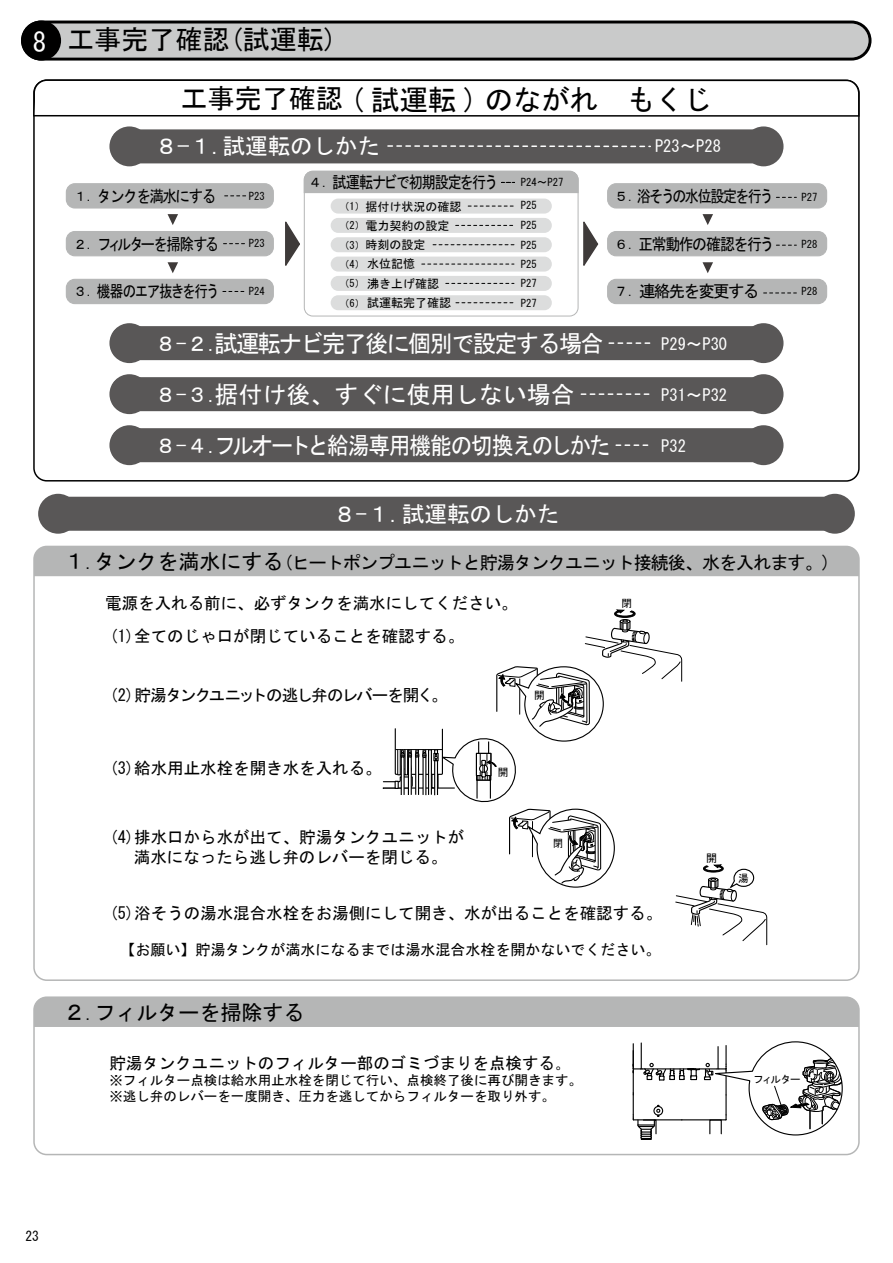
<style>
.page{position:relative;width:893px;height:1263px;background:#fff}
.page>*{position:absolute;margin:0;border:0;box-sizing:border-box;transform-origin:0 0}
.t1{font:28.5px "MS Gothic";letter-spacing:-.005em;color:#000}
.t2{font:27px "MS Gothic";color:#000}
.t3{font:24px "MS Gothic";letter-spacing:-.075em;color:#fff;scale:.9 1}
.t4{font:24px "MS Gothic";letter-spacing:-.075em;color:#fff}
.t5{font:24px "MS Gothic";color:#fff}
.t6{font:22.5px "MS Gothic";color:#fff}
.t7{font:21px "MS Gothic";color:#000}
.t8{font:18px "MS Gothic";letter-spacing:-.05em;color:#000}
.t9{font:16.5px/19.8px "MS Gothic";color:#000;text-align:center}
.t10{font:16.5px "MS Gothic";color:#fff}
.t11{font:16.5px "MS Gothic";letter-spacing:-.075em;color:#000}
.t12{font:16.5px "MS Gothic";letter-spacing:-.09em;color:#000;scale:.85 1}
.t13{font:16.5px "MS Gothic";letter-spacing:-.11em;color:#000;scale:.85 1}
.t14{font:16.5px "MS Gothic";letter-spacing:-.1em;color:#000;scale:.9 1}
.t15{font:16.5px "MS Gothic";letter-spacing:-.1em;color:#000;scale:.82 1}
.t16{font:16.5px "MS Gothic";letter-spacing:-.1em;color:#000;scale:.86 1}
.t17{font:16.5px "MS Gothic";letter-spacing:-.1em;color:#000;scale:.88 1}
.t18{font:16.5px "MS Gothic";letter-spacing:-.1em;color:#000}
.t19{font:15px "MS Gothic";color:#000}
.t20{font:13.5px/16.2px "MS Gothic";color:#000}
.t21{font:13.5px "MS Gothic";color:#fff}
.t22{font:12px "MS Gothic";color:#000}
.t23{font:10.8px "MS Gothic";color:#000}
.t24{font:10.65px "MS Gothic";color:#000}
.t25{font:10.5px "MS Gothic";letter-spacing:-.13em;color:#000}
.t26{font:10.5px "MS Gothic";letter-spacing:-.13em;color:#000;scale:.94 1}
.s1{color:#fff}
.s2{font-size:27px}
.s3{font-size:13.5px}
.s4{font-size:10.5px}
.s5{font-size:21px}
.s6{font-size:22.5px}
.s7{font-size:18px}
</style>
<div class="page">
<div style="left:34px;top:546px;width:825px;height:30px;background:#b5b6b6"></div>
<svg style="left:21px;top:21px;width:850px;height:40px;background:#aeaeae"></svg>
<div style="left:21px;top:21px;width:40px;height:40px;background:#000;border-radius:50%"></div>
<div style="left:41px;top:497px;width:810px;height:34px;background:#595757;border-radius:13px"></div>
<div style="left:38px;top:494px;width:40px;height:40px;background:#595757;border-radius:50%"></div>
<div style="left:815px;top:494px;width:40px;height:40px;background:#595757;border-radius:50%"></div>
<svg style="left:33px;top:79px;width:827px;height:38px"></svg>
<svg style="left:168px;top:214px;width:10px;height:11px"></svg>
<svg style="left:702px;top:214px;width:11px;height:11px"></svg>
<svg style="left:168px;top:262px;width:10px;height:11px"></svg>
<div style="left:304px;top:171px;width:274px;height:145px;border:1px solid #b5b6b6;border-radius:9px"></div>
<svg style="left:303px;top:170px;width:276px;height:24px;background:#b9baba"></svg>
<div style="left:608px;top:184px;width:219px;height:24px;background:#b5b6b6;border-radius:9px"></div>
<div style="left:607px;top:183px;width:220px;height:26px;border:1px solid #b5b6b6;border-radius:9px"></div>
<svg style="left:776px;top:197px;width:20px;height:1px"></svg>
<div style="left:608px;top:232px;width:219px;height:24px;background:#b5b6b6;border-radius:9px"></div>
<div style="left:607px;top:231px;width:220px;height:25px;border:1px solid #b5b6b6;border-radius:9px"></div>
<svg style="left:776px;top:245px;width:20px;height:1px"></svg>
<svg style="left:702px;top:262px;width:11px;height:11px"></svg>
<div style="left:608px;top:279px;width:219px;height:25px;background:#b5b6b6;border-radius:9px"></div>
<div style="left:607px;top:279px;width:220px;height:25px;border:1px solid #b5b6b6;border-radius:9px"></div>
<svg style="left:764px;top:293px;width:32px;height:1px"></svg>
<div style="left:66px;top:279px;width:207px;height:25px;background:#b5b6b6;border-radius:9px"></div>
<div style="left:66px;top:279px;width:208px;height:25px;border:1px solid #b5b6b6;border-radius:9px"></div>
<svg style="left:223px;top:291px;width:22px;height:1px"></svg>
<div style="left:66px;top:232px;width:207px;height:24px;background:#b5b6b6;border-radius:9px"></div>
<div style="left:66px;top:231px;width:208px;height:25px;border:1px solid #b5b6b6;border-radius:9px"></div>
<svg style="left:224px;top:243px;width:21px;height:1px"></svg>
<div style="left:66px;top:184px;width:207px;height:24px;background:#b5b6b6;border-radius:9px"></div>
<div style="left:66px;top:183px;width:208px;height:26px;border:1px solid #b5b6b6;border-radius:9px"></div>
<svg style="left:225px;top:195px;width:21px;height:1px"></svg>
<div style="left:111px;top:129px;width:670px;height:34px;background:#595757;border-radius:13px"></div>
<div style="left:109px;top:126px;width:40px;height:40px;background:#595757;border-radius:50%"></div>
<div style="left:744px;top:126px;width:39px;height:40px;background:#595757;border-radius:50%"></div>
<svg style="left:285px;top:221px;width:15px;height:45px"></svg>
<svg style="left:583px;top:221px;width:16px;height:45px"></svg>
<svg style="left:388px;top:145px;width:262px;height:2px"></svg>
<div style="left:111px;top:326px;width:670px;height:34px;background:#595757;border-radius:13px"></div>
<div style="left:109px;top:323px;width:40px;height:40px;background:#595757;border-radius:50%"></div>
<div style="left:744px;top:323px;width:39px;height:40px;background:#595757;border-radius:50%"></div>
<svg style="left:609px;top:342px;width:42px;height:2px"></svg>
<div style="left:111px;top:377px;width:670px;height:34px;background:#595757;border-radius:13px"></div>
<div style="left:109px;top:374px;width:40px;height:40px;background:#595757;border-radius:50%"></div>
<div style="left:744px;top:374px;width:39px;height:40px;background:#595757;border-radius:50%"></div>
<svg style="left:581px;top:393px;width:69px;height:2px"></svg>
<div style="left:111px;top:428px;width:670px;height:34px;background:#595757;border-radius:13px"></div>
<div style="left:109px;top:425px;width:40px;height:40px;background:#595757;border-radius:50%"></div>
<div style="left:744px;top:425px;width:39px;height:40px;background:#595757;border-radius:50%"></div>
<svg style="left:616px;top:444px;width:33px;height:2px"></svg>
<div style="left:331px;top:199px;width:221px;height:15px;background:#dcdddd;border-radius:8px"></div>
<svg style="left:468px;top:206px;width:46px;height:1px"></svg>
<div style="left:331px;top:218px;width:221px;height:15px;background:#dcdddd;border-radius:8px"></div>
<svg style="left:456px;top:225px;width:57px;height:1px"></svg>
<div style="left:331px;top:237px;width:221px;height:15px;background:#dcdddd;border-radius:8px"></div>
<svg style="left:433px;top:244px;width:81px;height:1px"></svg>
<div style="left:331px;top:257px;width:221px;height:15px;background:#dcdddd;border-radius:8px"></div>
<svg style="left:422px;top:264px;width:92px;height:1px"></svg>
<div style="left:331px;top:276px;width:221px;height:15px;background:#dcdddd;border-radius:8px"></div>
<svg style="left:446px;top:283px;width:68px;height:1px"></svg>
<div style="left:331px;top:295px;width:221px;height:15px;background:#dcdddd;border-radius:8px"></div>
<svg style="left:456px;top:302px;width:58px;height:1px"></svg>
<svg style="left:34px;top:610px;width:825px;height:546px"></svg>
<p class="t21" style="left:29px;top:25px;width:8px">8</p>
<h2 class="t2" style="left:33px;top:26px;width:306px"><span class="s1">8</span> 工事完了確認(試運転)</h2>
<h1 class="t1" style="left:181px;top:85px;width:533px"><span class="s2">工事完了確認</span> ( 試運転 ) のながれ　もくじ</h1>
<h3 class="t6" style="left:155px;top:135px;width:227px">８−１.試運転のしかた</h3>
<p class="t10" style="left:655px;top:138px;width:67px">P23〜P28</p>
<p class="t12" style="left:309px;top:174px;width:225px"><span class="s3">４.</span> 試運転ナビで初期設定を行う</p>
<p class="t24" style="left:521px;top:177px;width:44px">P24〜P27</p>
<p class="t13" style="left:615px;top:188px;width:189px"><span class="s3">５.</span> 浴そうの水位設定を行う</p>
<p class="t24" style="left:801px;top:192px;width:17px">P27</p>
<p class="t14" style="left:615px;top:235px;width:179px"><span class="s3">６.</span> 正常動作の確認を行う</p>
<p class="t24" style="left:801px;top:238px;width:17px">P28</p>
<p class="t17" style="left:73px;top:188px;width:164px"><span class="s3">１.</span> タンクを満水にする</p>
<p class="t24" style="left:249px;top:190px;width:17px">P23</p>
<p class="t22" style="left:339px;top:200px;width:124px"><span class="s4">（1）</span>据付け状況の確認</p>
<p class="t24" style="left:521px;top:200px;width:17px">P25</p>
<p class="t22" style="left:339px;top:219px;width:112px"><span class="s4">（2）</span>電力契約の設定</p>
<p class="t24" style="left:521px;top:220px;width:17px">P25</p>
<p class="t22" style="left:339px;top:239px;width:88px"><span class="s4">（3）</span>時刻の設定</p>
<p class="t24" style="left:521px;top:239px;width:17px">P25</p>
<p class="t22" style="left:339px;top:258px;width:78px"><span class="s4">（4）</span>水位記憶</p>
<p class="t24" style="left:521px;top:259px;width:17px">P25</p>
<p class="t22" style="left:339px;top:277px;width:102px"><span class="s4">（5）</span>沸き上げ確認</p>
<p class="t24" style="left:521px;top:278px;width:17px">P27</p>
<p class="t22" style="left:339px;top:297px;width:114px"><span class="s4">（6）</span>試運転完了確認</p>
<p class="t24" style="left:521px;top:297px;width:17px">P27</p>
<p class="t16" style="left:73px;top:235px;width:171px"><span class="s3">２.</span> フィルターを掃除する</p>
<p class="t24" style="left:249px;top:238px;width:17px">P23</p>
<p class="t15" style="left:73px;top:283px;width:180px"><span class="s3">３.</span> 機器のエア抜きを行う</p>
<p class="t24" style="left:249px;top:286px;width:17px">P24</p>
<p class="t18" style="left:615px;top:283px;width:146px"><span class="s3">７.</span> 連絡先を変更する</p>
<p class="t24" style="left:801px;top:286px;width:17px">P28</p>
<h3 class="t4" style="left:155px;top:331px;width:450px"><span class="s5">８-２.</span>試運転ナビ完了後に個別で設定する場合</h3>
<p class="t10" style="left:661px;top:336px;width:67px">P29〜P30</p>
<h3 class="t5" style="left:155px;top:382px;width:421px"><span class="s5">８-３.</span>据付け後、すぐに使用しない場合</h3>
<p class="t10" style="left:661px;top:387px;width:67px">P31〜P32</p>
<h3 class="t3" style="left:155px;top:433px;width:508px"><span class="s5">８-４.</span>フルオートと給湯専用機能の切換えのしかた</h3>
<p class="t10" style="left:661px;top:438px;width:26px">P32</p>
<h3 class="t6" style="left:333px;top:502px;width:228px">８-１.試運転のしかた</h3>
<p class="t8" style="left:63px;top:554px;width:769px"><span class="s6">１</span>.<span class="s5">タンクを満水にする</span>(ヒートポンプユニットと貯湯タンクユニット接続後、水を入れます。)</p>
<p class="t9" style="left:105px;top:593px;width:414px">電源を入れる前に、必ずタンクを満水にしてください。</p>
<p class="t9" style="left:109px;top:626px;width:356px">(1)全てのじゃ口が閉じていることを確認する。</p>
<p class="t11" style="left:109px;top:687px;width:340px">(2)貯湯タンクユニットの逃し弁のレバーを開く。</p>
<p class="t9" style="left:109px;top:758px;width:274px">(3)給水用止水栓を開き水を入れる。</p>
<p class="t9" style="left:109px;top:827px;width:356px">(4)排水口から水が出て、貯湯タンクユニットが満水になったら逃し弁のレバーを閉じる。</p>
<p class="t25" style="left:498px;top:767px;width:12px">開</p>
<p class="t25" style="left:534px;top:690px;width:12px">開</p>
<p class="t26" style="left:553px;top:837px;width:12px">閉</p>
<p class="t25" style="left:622px;top:598px;width:12px">閉</p>
<p class="t9" style="left:109px;top:903px;width:554px">(5)浴そうの湯水混合水栓をお湯側にして開き、水が出ることを確認する。</p>
<p class="t19" style="left:120px;top:942px;width:541px">【お願い】貯湯タンクが満水になるまでは湯水混合水栓を開かないでください。</p>
<p class="t7" style="left:63px;top:1002px;width:243px"><span class="s6">２</span><span class="s7">.</span>フィルターを掃除する</p>
<p class="t9" style="left:109px;top:1053px;width:460px">貯湯タンクユニットのフィルター部のゴミづまりを点検する<span class="s3">。</span></p>
<p class="t20" style="left:109px;top:1072px;width:474px">※フィルター点検は給水用止水栓を閉じて行い、点検終了後に再び開きます。※逃し弁のレバーを一度開き、圧力を逃してからフィルターを取り外す。</p>
<p class="t20" style="left:26px;top:1227px;width:15px">12 3</p>
<p class="t23" style="left:706px;top:853px;width:12px">開</p>
<p class="t25" style="left:738px;top:873px;width:12px">湯</p>
<p class="t25" style="left:753px;top:1074px;width:49px">フィルター</p>
</div>
